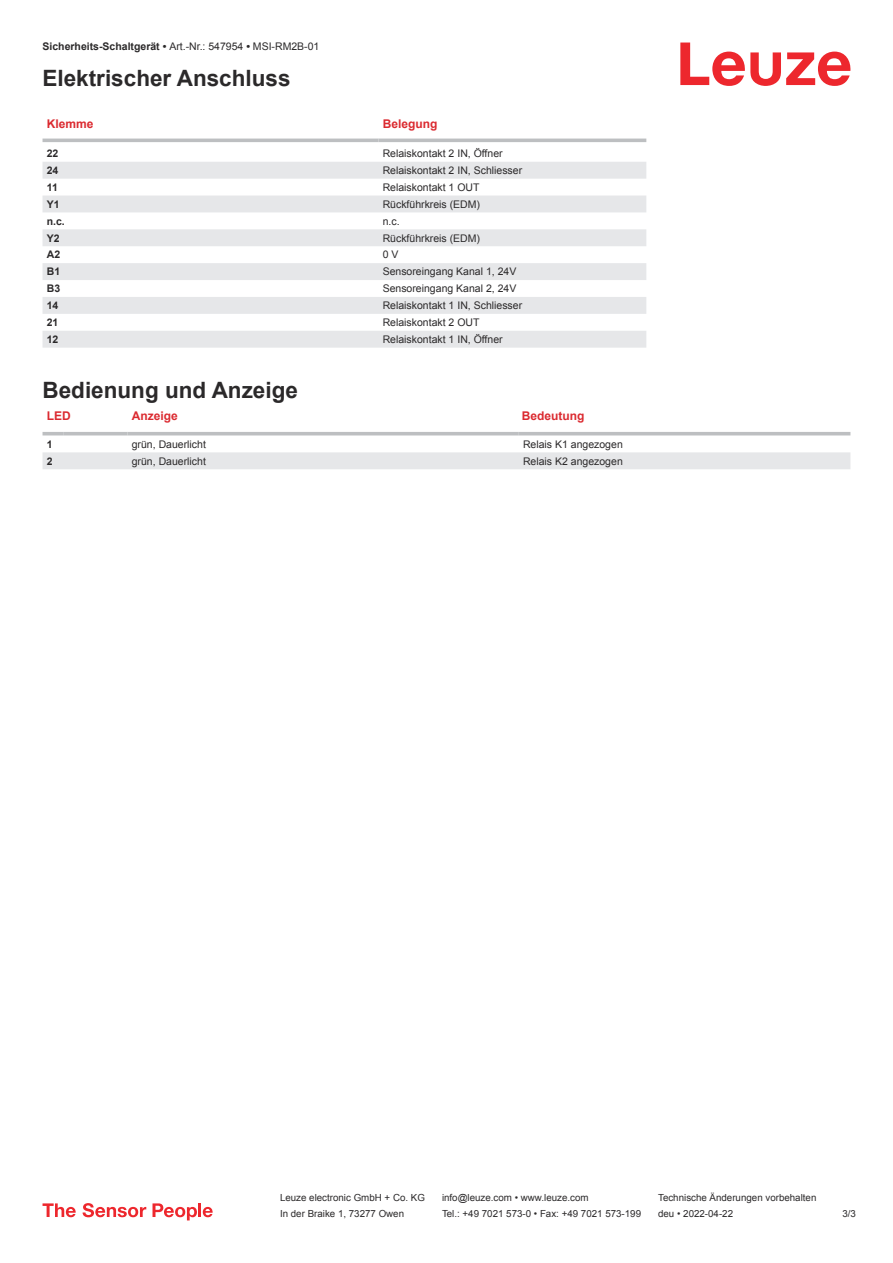
<style>
.page{position:relative;width:893px;height:1263px;background:#fff}
.page>*{position:absolute;margin:0;border:0;box-sizing:border-box;transform-origin:0 0}
.t1{font:700 22.5px "Arial";color:#2b292a}
.t2{font:700 12px "Arial";color:#db2a30}
.t3{font:10.5px "Arial";color:#2b292a}
.t4{font:700 10.5px "Arial";color:#2b292a}
.t5{font:9.75px "Arial";color:#2b292a}
.s1{font-weight:700}
</style>
<div class="page">
<svg style="left:680px;top:43px;width:170px;height:43px"></svg>
<svg style="left:43px;top:138px;width:603px;height:1px"></svg>
<svg style="left:43px;top:162px;width:603px;height:186px;fill:#e6e7e9"></svg>
<hr style="left:43px;top:139px;width:335px;height:3px;background:#bdbfc1">
<hr style="left:378px;top:139px;width:268px;height:3px;background:#bdbfc1">
<svg style="left:43px;top:435px;width:807px;height:34px"></svg>
<hr style="left:43px;top:432px;width:21px;height:3px;background:#bdbfc1">
<hr style="left:64px;top:432px;width:64px;height:3px;background:#bdbfc1">
<hr style="left:128px;top:432px;width:391px;height:3px;background:#bdbfc1">
<hr style="left:519px;top:432px;width:331px;height:3px;background:#bdbfc1">
<svg style="left:43px;top:1203px;width:33px;height:14px"></svg>
<svg style="left:83px;top:1203px;width:63px;height:14px"></svg>
<svg style="left:153px;top:1203px;width:44px;height:17px"></svg>
<hr style="left:198px;top:1203px;width:3px;height:14px;background:#ed272d">
<svg style="left:203px;top:1207px;width:10px;height:10px"></svg>
<p class="t3" style="left:43px;top:43px;width:278px"><span class="s1">Sicherheits-Schaltgerät •</span> Art.-Nr.: 547954 <span class="s1">•</span> MSI-RM2B-01</p>
<h1 class="t1" style="left:43px;top:70px;width:250px">Elektrischer Anschluss</h1>
<p class="t2" style="left:47px;top:119px;width:48px">Klemme</p>
<p class="t2" style="left:383px;top:119px;width:56px">Belegung</p>
<p class="t4" style="left:47px;top:149px;width:13px">22</p>
<p class="t3" style="left:383px;top:149px;width:122px">Relaiskontakt 2 IN, Öffner</p>
<p class="t4" style="left:47px;top:166px;width:13px">24</p>
<p class="t3" style="left:383px;top:166px;width:141px">Relaiskontakt 2 IN, Schliesser</p>
<p class="t4" style="left:47px;top:183px;width:13px">11</p>
<p class="t3" style="left:383px;top:183px;width:98px">Relaiskontakt 1 OUT</p>
<p class="t4" style="left:47px;top:200px;width:14px">Y1</p>
<p class="t3" style="left:383px;top:200px;width:99px">Rückführkreis (EDM)</p>
<p class="t4" style="left:47px;top:217px;width:20px">n.c.</p>
<p class="t3" style="left:383px;top:217px;width:18px">n.c.</p>
<p class="t4" style="left:47px;top:234px;width:14px">Y2</p>
<p class="t3" style="left:383px;top:234px;width:99px">Rückführkreis (EDM)</p>
<p class="t4" style="left:47px;top:251px;width:15px">A2</p>
<p class="t3" style="left:383px;top:251px;width:17px">0 V</p>
<p class="t4" style="left:47px;top:268px;width:15px">B1</p>
<p class="t3" style="left:383px;top:268px;width:135px">Sensoreingang Kanal 1, 24V</p>
<p class="t4" style="left:47px;top:285px;width:15px">B3</p>
<p class="t3" style="left:383px;top:285px;width:135px">Sensoreingang Kanal 2, 24V</p>
<p class="t4" style="left:47px;top:301px;width:13px">14</p>
<p class="t3" style="left:383px;top:301px;width:141px">Relaiskontakt 1 IN, Schliesser</p>
<p class="t4" style="left:47px;top:318px;width:13px">21</p>
<p class="t3" style="left:383px;top:318px;width:98px">Relaiskontakt 2 OUT</p>
<p class="t4" style="left:47px;top:335px;width:13px">12</p>
<p class="t3" style="left:383px;top:335px;width:122px">Relaiskontakt 1 IN, Öffner</p>
<h1 class="t1" style="left:43px;top:381px;width:257px">Bedienung und Anzeige</h1>
<p class="t2" style="left:47px;top:411px;width:25px">LED</p>
<p class="t2" style="left:132px;top:411px;width:48px">Anzeige</p>
<p class="t2" style="left:522px;top:411px;width:64px">Bedeutung</p>
<p class="t4" style="left:47px;top:440px;width:7px">1</p>
<p class="t3" style="left:132px;top:440px;width:76px">grün, Dauerlicht</p>
<p class="t3" style="left:523px;top:440px;width:101px">Relais K1 angezogen</p>
<p class="t4" style="left:47px;top:457px;width:7px">2</p>
<p class="t3" style="left:132px;top:457px;width:76px">grün, Dauerlicht</p>
<p class="t3" style="left:523px;top:457px;width:101px">Relais K2 angezogen</p>
<p class="t5" style="left:280px;top:1194px;width:146px">Leuze electronic GmbH + Co. KG</p>
<p class="t5" style="left:442px;top:1194px;width:148px">info@leuze.com • www.leuze.com</p>
<p class="t5" style="left:658px;top:1194px;width:160px">Technische Änderungen vorbehalten</p>
<p class="t5" style="left:280px;top:1210px;width:126px">In der Braike 1, 73277 Owen</p>
<p class="t5" style="left:442px;top:1210px;width:201px">Tel.: +49 7021 573-0 • Fax: +49 7021 573-199</p>
<p class="t5" style="left:658px;top:1210px;width:76px">deu • 2022-04-22</p>
<p class="t5" style="left:842px;top:1210px;width:15px">3 /3</p>
</div>
